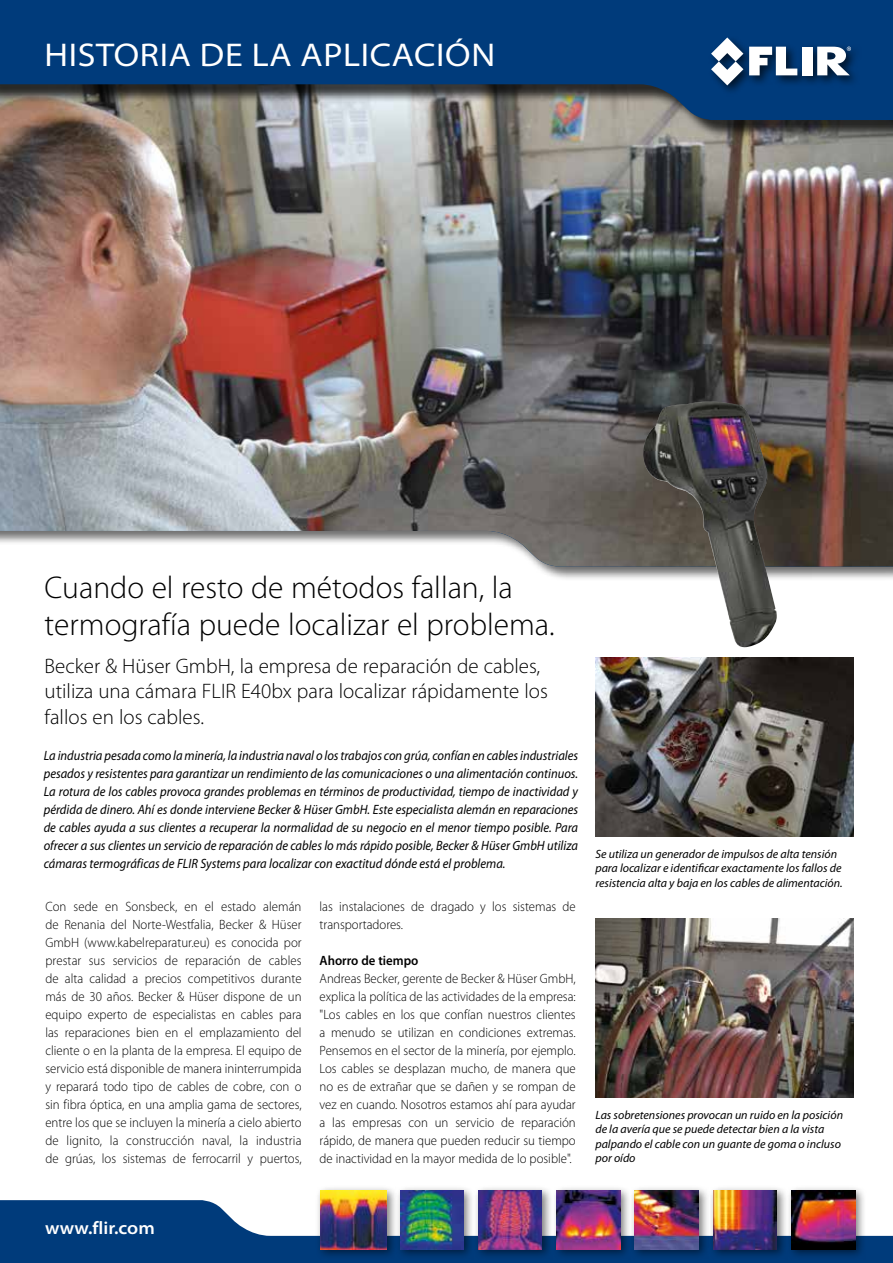
<style>
.page{position:relative;width:893px;height:1263px;background:#fff}
.page>*{position:absolute;margin:0;border:0;box-sizing:border-box;transform-origin:0 0}
.t1{font:semi-expanded 33px "Myriad Pro";letter-spacing:.02em;color:#fff}
.t2{font:300 31.5px/37.8px "Myriad Pro";color:#000}
.t3{font:300 21px/25.2px "Myriad Pro";color:#000}
.t4{font:600 semi-expanded 18px "Myriad Pro";color:#fff}
.t5{font:300 13.5px/18px "Myriad Pro";color:#000;text-align:justify;scale:.95 1}
.t6{font:italic 13.5px/18px "Myriad Pro";color:#000;text-align:justify;scale:.93 1}
.t7{font:600 13.5px "Myriad Pro";color:#000;scale:.95 1}
.t8{font:italic 12px/14.4px "Myriad Pro";color:#000}
</style>
<div class="page">
<div style="left:0;top:0;width:893px;height:581px;background:#000;opacity:.57"></div>
<img style="left:0;top:139px;width:893px;height:428px">
<div style="left:0;top:0;width:893px;height:139px;background:#000;opacity:.75"></div>
<svg style="left:0;top:0;width:893px;height:120px;background:#1f4a78"></svg>
<svg style="left:0;top:1200px;width:893px;height:63px;fill:#003b7b"></svg>
<div style="left:708px;top:34px;width:155px;height:63px;background:#000;opacity:.66"></div>
<svg style="left:749px;top:47px;width:48px;height:28px"></svg>
<div style="left:802px;top:47px;width:10px;height:28px;background:#fff"></div>
<svg style="left:711px;top:37px;width:32px;height:48px"></svg>
<svg style="left:817px;top:47px;width:34px;height:28px"></svg>
<div style="left:552px;top:1185px;width:80px;height:75px;background:#000;opacity:.52"></div>
<img style="left:557px;top:1191px;width:63px;height:58px">
<div style="left:630px;top:1185px;width:80px;height:75px;background:#000;opacity:.52"></div>
<img style="left:635px;top:1191px;width:64px;height:58px">
<div style="left:787px;top:1185px;width:80px;height:75px;background:#000;opacity:.52"></div>
<img style="left:792px;top:1191px;width:63px;height:58px">
<div style="left:708px;top:1185px;width:80px;height:75px;background:#000;opacity:.52"></div>
<img style="left:714px;top:1191px;width:63px;height:58px">
<div style="left:315px;top:1185px;width:83px;height:75px;background:#000;opacity:.52"></div>
<img style="left:320px;top:1191px;width:67px;height:58px">
<div style="left:473px;top:1185px;width:80px;height:75px;background:#000;opacity:.52"></div>
<img style="left:479px;top:1191px;width:63px;height:58px">
<div style="left:395px;top:1185px;width:80px;height:75px;background:#000;opacity:.52"></div>
<img style="left:400px;top:1191px;width:64px;height:58px">
<img style="left:595px;top:657px;width:259px;height:180px">
<img style="left:641px;top:401px;width:136px;height:246px">
<img style="left:595px;top:918px;width:259px;height:180px">
<h1 class="t1" style="left:44px;top:35px;width:452px">HISTORIA DE LA APLICACIÓN</h1>
<h2 class="t2" style="left:45px;top:568px;width:511px">Cuando el resto de métodos fallan, la termografía puede localizar el problema.</h2>
<h3 class="t3" style="left:45px;top:653px;width:505px">Becker &amp; Hüser GmbH, la empresa de reparación de cables, utiliza una cámara FLIR E40bx para localizar rápidamente los fallos en los cables.</h3>
<p class="t6" style="left:44px;top:746px;width:576px">La industria pesada como la minería, la industria naval o los trabajos con grúa, confían en cables industriales pesados y resistentes para garantizar un rendimiento de las comunicaciones o una alimentación continuos.<br>La rotura de los cables provoca grandes problemas en términos de productividad, tiempo de inactividad y pérdida de dinero. Ahí es donde interviene Becker &amp; Hüser GmbH. Este especialista alemán en reparaciones de cables ayuda a sus clientes a recuperar la normalidad de su negocio en el menor tiempo posible. Para ofrecer a sus clientes un servicio de reparación de cables lo más rápido posible, Becker &amp; Hüser GmbH utiliza cámaras termográficas de FLIR Systems para localizar con exactitud dónde está el problema.</p>
<p class="t5" style="left:45px;top:897px;width:271px">Con sede en Sonsbeck, en el estado alemán de Renania del Norte-Westfalia, Becker &amp; Hüser GmbH (www.kabelreparatur.eu) es conocida por prestar sus servicios de reparación de cables de alta calidad a precios competitivos durante más de 30 años. Becker &amp; Hüser dispone de un equipo experto de especialistas en cables para las reparaciones bien en el emplazamiento del cliente o en la planta de la empresa. El equipo de servicio está disponible de manera ininterrumpida y reparará todo tipo de cables de cobre, con o sin fibra óptica, en una amplia gama de sectores, entre los que se incluyen la minería a cielo abierto de lignito, la construcción naval, la industria de grúas, los sistemas de ferrocarril y puertos,</p>
<p class="t5" style="left:320px;top:897px;width:271px">las instalaciones de dragado y los sistemas de transportadores.</p>
<p class="t7" style="left:320px;top:952px;width:106px">Ahorro de tiempo</p>
<p class="t5" style="left:320px;top:969px;width:271px">Andreas Becker, gerente de Becker &amp; Hüser GmbH, explica la política de las actividades de la empresa: "Los cables en los que confían nuestros clientes a menudo se utilizan en condiciones extremas.<br>Pensemos en el sector de la minería, por ejemplo.<br>Los cables se desplazan mucho, de manera que no es de extrañar que se dañen y se rompan de vez en cuando. Nosotros estamos ahí para ayudar a las empresas con un servicio de reparación rápido, de manera que pueden reducir su tiempo de inactividad en la mayor medida de lo posible".</p>
<p class="t8" style="left:595px;top:846px;width:249px">Se utiliza un generador de impulsos de alta tensión para localizar e identificar exactamente los fallos de resistencia alta y baja en los cables de alimentación.</p>
<p class="t8" style="left:595px;top:1107px;width:249px">Las sobretensiones provocan un ruido en la posición de la avería que se puede detectar bien a la vista palpando el cable con un guante de goma o incluso por oído</p>
<h3 class="t4" style="left:45px;top:1216px;width:111px">www.flir.com</h3>
</div>
